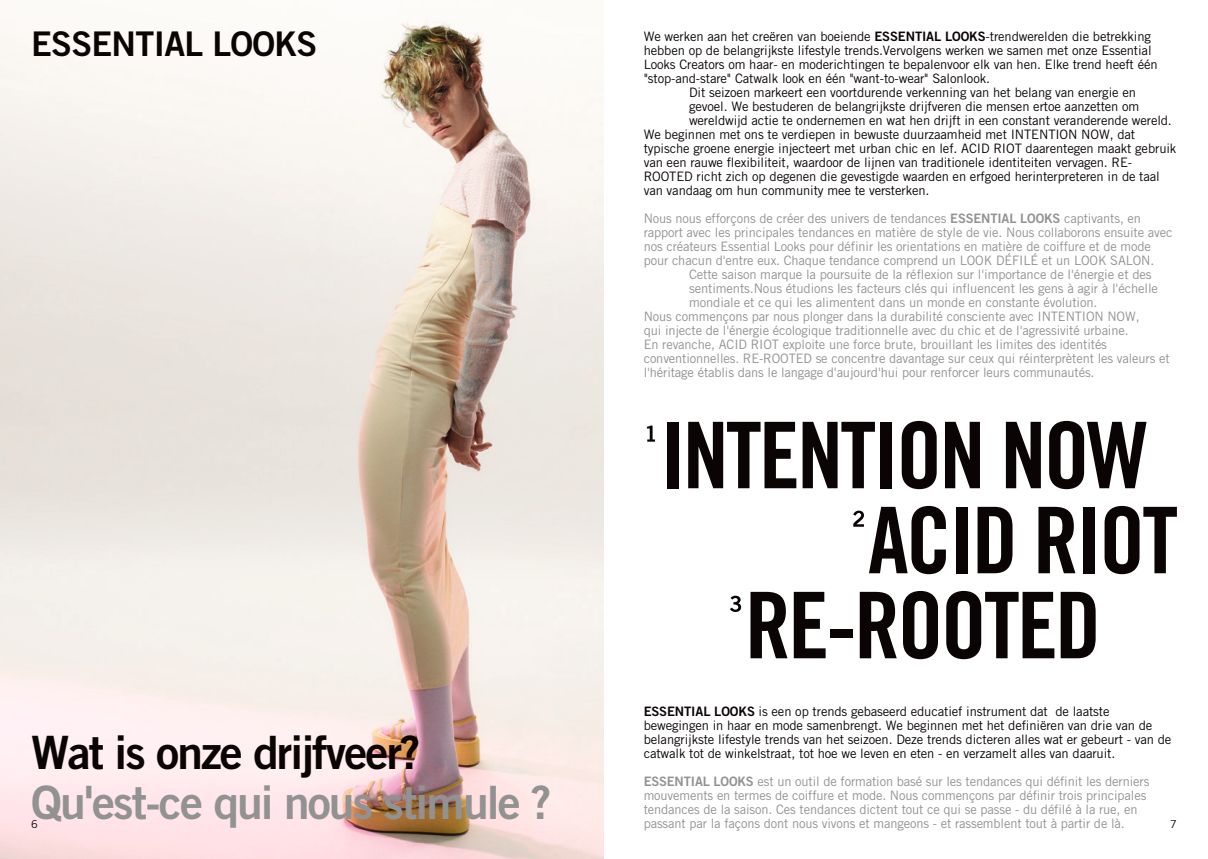
<style>
.page{position:relative;width:1208px;height:859px;background:#fff}
.page>*{position:absolute;margin:0;border:0;box-sizing:border-box;transform-origin:0 0}
.t1{font:92px "Trade Gothic LT Std Bd Cn 20";letter-spacing:-.03em;color:#0a0504}
.t2{font:46px "Trade Gothic LT Std Bd 2";letter-spacing:-.04em;color:#929292}
.t3{font:46px "Trade Gothic LT Std Bd 2";letter-spacing:-.04em;color:#0a0504}
.t4{font:34px "Trade Gothic LT Std Bd 2";letter-spacing:-.02em;color:#0a0504}
.t5{font:13px/14px "Trade Gothic LT Std";letter-spacing:-.01em;color:#929292}
.t6{font:13px/14px "Trade Gothic LT Std";letter-spacing:-.01em;color:#0a0504}
.t7{font:11px "Trade Gothic LT Std";color:#0a0504}
.s1{font-family:"Trade Gothic LT Std Bd 2"}
</style>
<div class="page">
<img style="left:0;top:17px;width:604px;height:842px">
<svg style="left:647px;top:426px;width:8px;height:16px"></svg>
<svg style="left:853px;top:511px;width:11px;height:16px"></svg>
<svg style="left:730px;top:596px;width:11px;height:16px"></svg>
<h3 class="t4" style="left:31px;top:23px;width:288px">ESSENTIAL LOOKS</h3>
<p class="t6" style="left:643px;top:29px;width:509px">We werken aan het creëren van boeiende <span class="s1">ESSENTIAL LOOKS</span>-trendwerelden die betrekking</p>
<p class="t6" style="left:643px;top:43px;width:509px">hebben op de belangrijkste lifestyle trends.Vervolgens werken we samen met onze Essential</p>
<p class="t6" style="left:643px;top:57px;width:515px">Looks Creators om haar- en moderichtingen te bepalenvoor elk van hen. Elke trend heeft één</p>
<p class="t6" style="left:643px;top:71px;width:348px">"stop-and-stare" Catwalk look en één "want-to-wear" Salonlook.</p>
<p class="t6" style="left:689px;top:85px;width:448px">Dit seizoen markeert een voortdurende verkenning van het belang van energie en</p>
<p class="t6" style="left:689px;top:99px;width:452px">gevoel. We bestuderen de belangrijkste drijfveren die mensen ertoe aanzetten om</p>
<p class="t6" style="left:689px;top:113px;width:484px">wereldwijd actie te ondernemen en wat hen drijft in een constant veranderende wereld.</p>
<p class="t6" style="left:643px;top:127px;width:493px">We beginnen met ons te verdiepen in bewuste duurzaamheid met INTENTION NOW, dat</p>
<p class="t6" style="left:643px;top:141px;width:534px">typische groene energie injecteert met urban chic en lef. ACID RIOT daarentegen maakt gebruik</p>
<p class="t6" style="left:643px;top:155px;width:490px">van een rauwe flexibiliteit, waardoor de lijnen van traditionele identiteiten vervagen. RE-</p>
<p class="t6" style="left:643px;top:169px;width:517px">ROOTED richt zich op degenen die gevestigde waarden en erfgoed herinterpreteren in de taal</p>
<p class="t6" style="left:643px;top:183px;width:287px">van vandaag om hun community mee te versterken.</p>
<p class="t5" style="left:643px;top:211px;width:499px">Nous nous efforçons de créer des univers de tendances <span class="s1">ESSENTIAL LOOKS</span> captivants, en</p>
<p class="t5" style="left:643px;top:225px;width:530px">rapport avec les principales tendances en matière de style de vie. Nous collaborons ensuite avec</p>
<p class="t5" style="left:643px;top:239px;width:509px">nos créateurs Essential Looks pour définir les orientations en matière de coiffure et de mode</p>
<p class="t5" style="left:643px;top:253px;width:512px">pour chacun d'entre eux. Chaque tendance comprend un LOOK DÉFILÉ et un LOOK SALON.</p>
<p class="t5" style="left:689px;top:267px;width:464px">Cette saison marque la poursuite de la réflexion sur l'importance de l'énergie et des</p>
<p class="t5" style="left:689px;top:281px;width:470px">sentiments.Nous étudions les facteurs clés qui influencent les gens à agir à l'échelle</p>
<p class="t5" style="left:689px;top:295px;width:410px">mondiale et ce qui les alimentent dans un monde en constante évolution.</p>
<p class="t5" style="left:643px;top:309px;width:497px">Nous commençons par nous plonger dans la durabilité consciente avec INTENTION NOW,</p>
<p class="t5" style="left:643px;top:323px;width:486px">qui injecte de l'énergie écologique traditionnelle avec du chic et de l'agressivité urbaine.</p>
<p class="t5" style="left:643px;top:337px;width:465px">En revanche, ACID RIOT exploite une force brute, brouillant les limites des identités</p>
<p class="t5" style="left:643px;top:351px;width:527px">conventionnelles. RE-ROOTED se concentre davantage sur ceux qui réinterprètent les valeurs et</p>
<p class="t5" style="left:643px;top:365px;width:452px">l'héritage établis dans le langage d'aujourd'hui pour renforcer leurs communautés.</p>
<h1 class="t1" style="left:660px;top:400px;width:490px">INTENTION NOW</h1>
<h1 class="t1" style="left:868px;top:485px;width:312px">ACID RIOT</h1>
<h1 class="t1" style="left:745px;top:570px;width:358px">RE-ROOTED</h1>
<p class="t6" style="left:643px;top:704px;width:529px"><span class="s1">ESSENTIAL LOOKS</span> is een op trends gebaseerd educatief instrument dat de laatste bewegingen in haar en mode samenbrengt. We beginnen met het definiëren van drie van de belangrijkste lifestyle trends van het seizoen. Deze trends dicteren alles wat er gebeurt - van de catwalk tot de winkelstraat, tot hoe we leven en eten - en verzamelt alles van daaruit.</p>
<h2 class="t3" style="left:31px;top:724px;width:391px">Wat is onze drijfveer?</h2>
<p class="t5" style="left:643px;top:774px;width:507px"><span class="s1">ESSENTIAL LOOKS</span> est un outil de formation basé sur les tendances qui définit les derniers mouvements en termes de coiffure et mode. Nous commençons par définir trois principales tendances de la saison. Ces tendances dictent tout ce qui se passe - du défilé à la rue, en passant par la façons dont nous vivons et mangeons - et rassemblent tout à partir de là.</p>
<h2 class="t2" style="left:31px;top:774px;width:522px">Qu'est-ce qui nous stimule ?</h2>
<p class="t7" style="left:31px;top:817px;width:8px">6</p>
<p class="t7" style="left:1170px;top:817px;width:8px">7</p>
</div>
